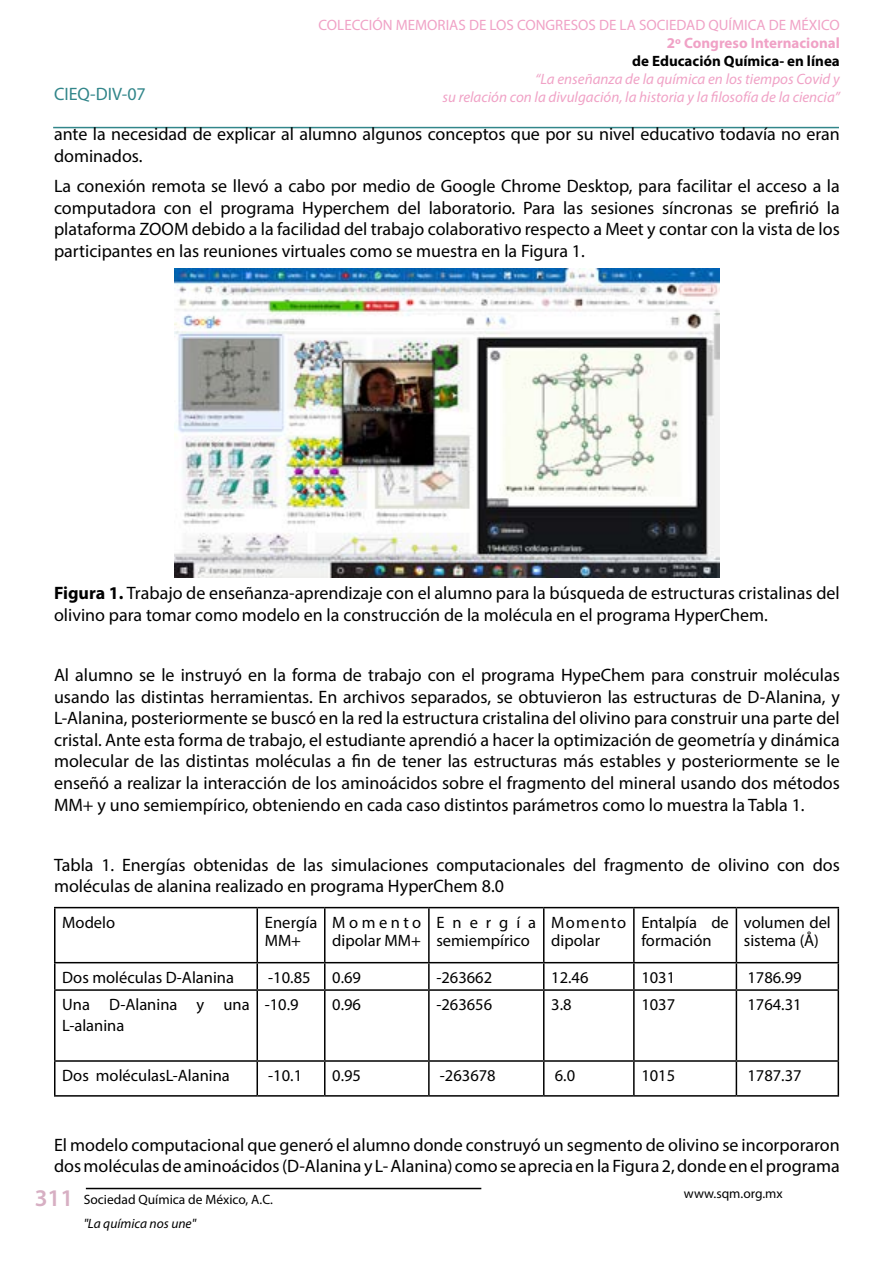
<style>
.page{position:relative;width:893px;height:1263px;background:#fff}
.page>*{position:absolute;margin:0;border:0;box-sizing:border-box;transform-origin:0 0}
.t1{font:600 24px "Myriad Pro";color:#d7afc3}
.t2{font:18px/21.6px "Myriad Pro";color:#000}
.t3{font:18px "Myriad Pro";color:#32868a}
.t4{font:16.5px/18px "Myriad Pro";color:#000}
.t5{font:16.5px/18px "Myriad Pro";letter-spacing:.035em;color:#000}
.t6{font:italic 15px/18px "Myriad Pro";color:#f0a2c6;text-align:right}
.t7{font:15px "Myriad Pro";color:#f0a2c6}
.t8{font:700 15px "Myriad Pro";color:#000}
.t9{font:700 15px "Myriad Pro";color:#f0a2c6}
.t10{font:13.5px "Myriad Pro";color:#000}
.t11{font:italic 13.5px "Myriad Pro";color:#000}
.s1{font-weight:700}
</style>
<div class="page">
<hr style="left:86px;top:1188px;width:395px;height:1px;background:#000">
<hr style="left:53px;top:127px;width:786px;height:1px;background:#32868a">
<img style="left:174px;top:269px;width:546px;height:308px">
<hr style="left:54px;top:907px;width:203px;height:1px;background:#000">
<hr style="left:257px;top:907px;width:68px;height:1px;background:#000">
<hr style="left:325px;top:907px;width:104px;height:1px;background:#000">
<hr style="left:429px;top:907px;width:115px;height:1px;background:#000">
<hr style="left:544px;top:907px;width:90px;height:1px;background:#000">
<hr style="left:634px;top:907px;width:102px;height:1px;background:#000">
<hr style="left:736px;top:907px;width:103px;height:1px;background:#000">
<hr style="left:54px;top:962px;width:203px;height:1px;background:#000">
<hr style="left:257px;top:962px;width:68px;height:1px;background:#000">
<hr style="left:325px;top:962px;width:104px;height:1px;background:#000">
<hr style="left:429px;top:962px;width:115px;height:1px;background:#000">
<hr style="left:544px;top:962px;width:90px;height:1px;background:#000">
<hr style="left:634px;top:962px;width:102px;height:1px;background:#000">
<hr style="left:736px;top:962px;width:103px;height:1px;background:#000">
<hr style="left:54px;top:989px;width:203px;height:2px;background:#000">
<hr style="left:257px;top:989px;width:68px;height:2px;background:#000">
<hr style="left:325px;top:989px;width:104px;height:2px;background:#000">
<hr style="left:429px;top:989px;width:115px;height:2px;background:#000">
<hr style="left:544px;top:989px;width:90px;height:2px;background:#000">
<hr style="left:634px;top:989px;width:102px;height:2px;background:#000">
<hr style="left:736px;top:989px;width:103px;height:2px;background:#000">
<hr style="left:54px;top:1060px;width:203px;height:2px;background:#000">
<hr style="left:257px;top:1060px;width:68px;height:2px;background:#000">
<hr style="left:325px;top:1060px;width:104px;height:2px;background:#000">
<hr style="left:429px;top:1060px;width:115px;height:2px;background:#000">
<hr style="left:544px;top:1060px;width:90px;height:2px;background:#000">
<hr style="left:634px;top:1060px;width:102px;height:2px;background:#000">
<hr style="left:736px;top:1060px;width:103px;height:2px;background:#000">
<hr style="left:54px;top:1095px;width:203px;height:1px;background:#000">
<hr style="left:257px;top:1095px;width:68px;height:1px;background:#000">
<hr style="left:325px;top:1095px;width:104px;height:1px;background:#000">
<hr style="left:429px;top:1095px;width:115px;height:1px;background:#000">
<hr style="left:544px;top:1095px;width:90px;height:1px;background:#000">
<hr style="left:634px;top:1095px;width:102px;height:1px;background:#000">
<hr style="left:736px;top:1095px;width:103px;height:1px;background:#000">
<hr style="left:54px;top:908px;width:2px;height:54px;background:#000">
<hr style="left:54px;top:963px;width:2px;height:26px;background:#000">
<hr style="left:54px;top:991px;width:2px;height:69px;background:#000">
<hr style="left:54px;top:1062px;width:2px;height:33px;background:#000">
<hr style="left:256px;top:908px;width:2px;height:54px;background:#000">
<hr style="left:324px;top:908px;width:1px;height:54px;background:#000">
<hr style="left:428px;top:908px;width:2px;height:54px;background:#000">
<hr style="left:543px;top:908px;width:1px;height:54px;background:#000">
<hr style="left:633px;top:908px;width:2px;height:54px;background:#000">
<hr style="left:736px;top:908px;width:1px;height:54px;background:#000">
<hr style="left:838px;top:908px;width:1px;height:54px;background:#000">
<hr style="left:256px;top:963px;width:2px;height:26px;background:#000">
<svg style="left:324px;top:963px;width:1px;height:26px"></svg>
<hr style="left:428px;top:963px;width:2px;height:26px;background:#000">
<svg style="left:543px;top:963px;width:1px;height:26px"></svg>
<hr style="left:633px;top:963px;width:2px;height:26px;background:#000">
<svg style="left:736px;top:963px;width:1px;height:26px"></svg>
<svg style="left:838px;top:963px;width:1px;height:26px"></svg>
<hr style="left:256px;top:991px;width:2px;height:69px;background:#000">
<hr style="left:324px;top:991px;width:1px;height:69px;background:#000">
<hr style="left:428px;top:991px;width:2px;height:69px;background:#000">
<hr style="left:543px;top:991px;width:1px;height:69px;background:#000">
<hr style="left:633px;top:991px;width:2px;height:69px;background:#000">
<hr style="left:736px;top:991px;width:1px;height:69px;background:#000">
<hr style="left:838px;top:991px;width:1px;height:69px;background:#000">
<hr style="left:256px;top:1062px;width:2px;height:33px;background:#000">
<hr style="left:324px;top:1062px;width:1px;height:33px;background:#000">
<hr style="left:428px;top:1062px;width:2px;height:33px;background:#000">
<hr style="left:543px;top:1062px;width:1px;height:33px;background:#000">
<hr style="left:633px;top:1062px;width:2px;height:33px;background:#000">
<hr style="left:736px;top:1062px;width:1px;height:33px;background:#000">
<hr style="left:838px;top:1062px;width:1px;height:33px;background:#000">
<p class="t3" style="left:54px;top:83px;width:93px">CIEQ-DIV-07</p>
<p class="t7" style="left:319px;top:15px;width:523px">COLECCIÓN MEMORIAS DE LOS CONGRESOS DE LA SOCIEDAD QUÍMICA DE MÉXICO</p>
<p class="t9" style="left:667px;top:33px;width:174px">2º Congreso Internacional</p>
<p class="t8" style="left:632px;top:51px;width:209px">de Educación Química- en línea</p>
<p class="t6" style="left:442px;top:69px;width:399px">“La enseñanza de la química en los tiempos Covid y<br>su relación con la divulgación, la historia y la filosofía de la ciencia”</p>
<p class="t2" style="left:54px;top:123px;width:787px">ante la necesidad de explicar al alumno algunos conceptos que por su nivel educativo todavía no eran dominados.</p>
<p class="t2" style="left:54px;top:175px;width:787px;text-align:justify">La conexión remota se llevó a cabo por medio de Google Chrome Desktop, para facilitar el acceso a la computadora con el programa Hyperchem del laboratorio. Para las sesiones síncronas se prefirió la plataforma ZOOM debido a la facilidad del trabajo colaborativo respecto a Meet y contar con la vista de los participantes en las reuniones virtuales como se muestra en la Figura 1.</p>
<p class="t2" style="left:54px;top:582px;width:787px"><span class="s1">Figura 1.</span> Trabajo de enseñanza-aprendizaje con el alumno para la búsqueda de estructuras cristalinas del olivino para tomar como modelo en la construcción de la molécula en el programa HyperChem.</p>
<p class="t2" style="left:54px;top:664px;width:787px;text-align:justify">Al alumno se le instruyó en la forma de trabajo con el programa HypeChem para construir moléculas usando las distintas herramientas. En archivos separados, se obtuvieron las estructuras de D-Alanina, y L-Alanina, posteriormente se buscó en la red la estructura cristalina del olivino para construir una parte del cristal. Ante esta forma de trabajo, el estudiante aprendió a hacer la optimización de geometría y dinámica molecular de las distintas moléculas a fin de tener las estructuras más estables y posteriormente se le enseñó a realizar la interacción de los aminoácidos sobre el fragmento del mineral usando dos métodos MM+ y uno semiempírico, obteniendo en cada caso distintos parámetros como lo muestra la Tabla 1.</p>
<p class="t2" style="left:54px;top:854px;width:787px">Tabla 1. Energías obtenidas de las simulaciones computacionales del fragmento de olivino con dos moléculas de alanina realizado en programa HyperChem 8.0</p>
<p class="t4" style="left:62px;top:913px;width:54px">Modelo</p>
<p class="t4" style="left:265px;top:913px;width:54px">Energía<br>MM+</p>
<p class="t4" style="left:332px;top:913px;width:91px">Momento dipolar MM+</p>
<p class="t4" style="left:436px;top:913px;width:101px">Energía semiempírico</p>
<p class="t5" style="left:551px;top:913px;width:77px">Momento dipolar</p>
<p class="t4" style="left:641px;top:913px;width:89px">Entalpía de formación</p>
<p class="t4" style="left:744px;top:913px;width:88px">volumen del sistema (Å)</p>
<p class="t4" style="left:62px;top:968px;width:173px">Dos moléculas D-Alanina</p>
<p class="t4" style="left:268px;top:968px;width:44px">-10.85</p>
<p class="t4" style="left:332px;top:968px;width:30px">0.69</p>
<p class="t4" style="left:436px;top:968px;width:57px">-263662</p>
<p class="t4" style="left:551px;top:968px;width:39px">12.46</p>
<p class="t4" style="left:641px;top:968px;width:35px">1031</p>
<p class="t4" style="left:747px;top:968px;width:56px">1786.99</p>
<p class="t4" style="left:62px;top:994px;width:189px;line-height:21px">Una D-Alanina y una<br>L-alanina</p>
<p class="t4" style="left:265px;top:995px;width:35px">-10.9</p>
<p class="t4" style="left:332px;top:995px;width:30px">0.96</p>
<p class="t4" style="left:436px;top:995px;width:57px">-263656</p>
<p class="t4" style="left:551px;top:995px;width:22px">3.8</p>
<p class="t4" style="left:641px;top:995px;width:35px">1037</p>
<p class="t4" style="left:747px;top:995px;width:56px">1764.31</p>
<p class="t4" style="left:62px;top:1066px;width:169px">Dos moléculasL-Alanina</p>
<p class="t4" style="left:268px;top:1066px;width:35px">-10.1</p>
<p class="t4" style="left:332px;top:1066px;width:30px">0.95</p>
<p class="t4" style="left:440px;top:1066px;width:57px">-263678</p>
<p class="t4" style="left:555px;top:1066px;width:22px">6.0</p>
<p class="t4" style="left:641px;top:1066px;width:35px">1015</p>
<p class="t4" style="left:747px;top:1066px;width:56px">1787.37</p>
<p class="t2" style="left:54px;top:1134px;width:787px">El modelo computacional que generó el alumno donde construyó un segmento de olivino se incorporaron dos moléculas de aminoácidos (D-Alanina y L- Alanina) como se aprecia en la Figura 2, donde en el programa</p>
<h1 class="t1" style="left:35px;top:1182px;width:40px">311</h1>
<p class="t10" style="left:84px;top:1191px;width:191px">Sociedad Química de México, A.C.</p>
<p class="t11" style="left:84px;top:1215px;width:114px">"La química nos une"</p>
<p class="t10" style="left:684px;top:1185px;width:100px">www.sqm.org.mx</p>
</div>
